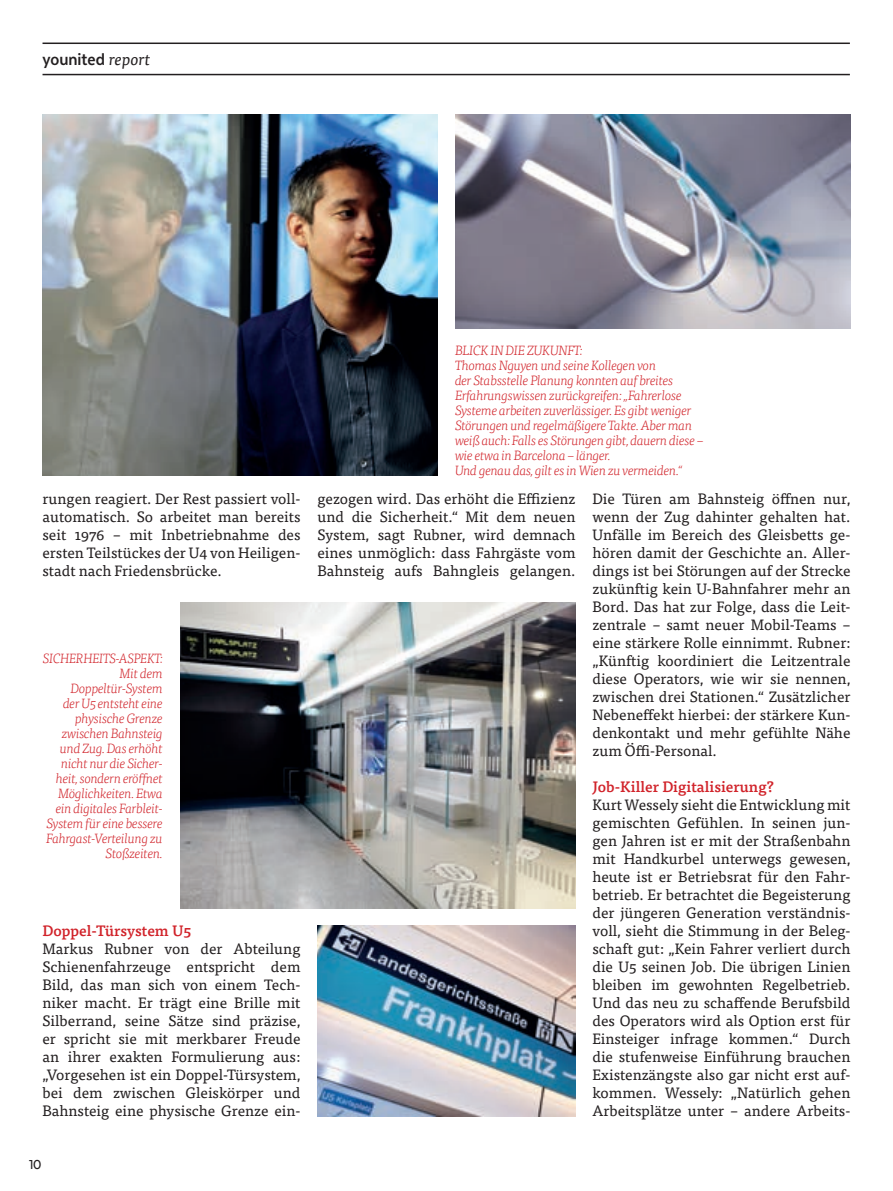
<style>
.page{position:relative;width:893px;height:1191px;background:#fff}
.page>*{position:absolute;margin:0;border:0;box-sizing:border-box;transform-origin:0 0}
.t1{font:700 19.5px "Texta Narrow";color:#231f20}
.Lauftext{font:15px/18px "Tisa OT";color:#231f20;text-align:justify}
.Zwiti{font:500 15px "Tisa OT";color:#d1232a}
.t2{font:500 15px "Texta Narrow";color:#231f20}
.Seitentext{font:italic 300 13.5px/15px "Tisa OT";letter-spacing:-.03em;color:#d1232a}
.Seitentext-2{font:italic 300 13.5px "Tisa OT";letter-spacing:-.03em;color:#d1232a;scale:.96 1}
.s1{font-family:"Tisa OT";font-weight:400;font-style:italic;font-size:16.5px}
</style>
<div class="page">
<hr style="left:43px;top:43px;width:807px;height:1px;background:#231f20">
<hr style="left:43px;top:74px;width:807px;height:1px;background:#231f20">
<img style="left:43px;top:115px;width:395px;height:360px">
<img style="left:455px;top:115px;width:395px;height:213px">
<img style="left:180px;top:602px;width:395px;height:306px">
<img style="left:317px;top:925px;width:258px;height:191px">
<h1 class="t1" style="left:43px;top:49px;width:110px">younited <span class="s1">report</span></h1>
<p class="Seitentext" style="left:455px;top:343px;width:129px">BLICK IN DIE ZUKUNFT:</p>
<p class="Seitentext" style="left:455px;top:358px;width:250px">Thomas Nguyen und seine Kollegen von<br>der Stabsstelle Planung konnten auf breites Erfahrungswissen zurückgreifen: „Fahrerlose Systeme arbeiten zuverlässiger. Es gibt weniger Störungen und regelmäßigere Takte. Aber man weiß auch: Falls es Störungen gibt, dauern diese – wie etwa in Barcelona – länger.</p>
<p class="Seitentext" style="left:455px;top:463px;width:229px">Und genau das, gilt es in Wien zu vermeiden.“</p>
<p class="Lauftext" style="left:43px;top:490px;width:259px">rungen reagiert. Der Rest passiert voll&shy;automatisch. So arbeitet man bereits seit 1976 – mit Inbetriebnahme des ersten Teilstückes der U4 von Heiligen&shy;stadt nach Friedensbrücke.</p>
<p class="Lauftext" style="left:317px;top:490px;width:259px">gezogen wird. Das erhöht die Effizienz und die Sicherheit.“ Mit dem neuen System, sagt Rubner, wird demnach eines unmöglich: dass Fahrgäste vom Bahnsteig aufs Bahngleis gelangen.</p>
<p class="Lauftext" style="left:592px;top:490px;width:259px">Die Türen am Bahnsteig öffnen nur, wenn der Zug dahinter gehalten hat.<br>Unfälle im Bereich des Gleisbetts ge&shy;hören damit der Geschichte an. Aller&shy;dings ist bei Störungen auf der Strecke zukünftig kein U-Bahnfahrer mehr an Bord. Das hat zur Folge, dass die Leit&shy;zentrale – samt neuer Mobil-Teams – eine stärkere Rolle einnimmt. Rubner: „Künftig koordiniert die Leitzentrale diese Operators, wie wir sie nennen, zwischen drei Stationen.“ Zusätzlicher Nebeneffekt hierbei: der stärkere Kun&shy;denkontakt und mehr gefühlte Nähe zum Öffi-Personal.</p>
<p class="Zwiti" style="left:592px;top:778px;width:183px">Job-Killer Digitalisierung?</p>
<p class="Lauftext" style="left:592px;top:796px;width:259px">Kurt Wessely sieht die Entwicklung mit gemischten Gefühlen. In seinen jun&shy;gen Jahren ist er mit der Straßenbahn mit Handkurbel unterwegs gewesen, heute ist er Betriebsrat für den Fahr&shy;betrieb. Er betrachtet die Begeisterung der jüngeren Generation verständnis&shy;voll, sieht die Stimmung in der Beleg&shy;schaft gut: „Kein Fahrer verliert durch die U5 seinen Job. Die übrigen Linien bleiben im gewohnten Regelbetrieb.<br>Und das neu zu schaffende Berufsbild des Operators wird als Option erst für Einsteiger infrage kommen.“ Durch die stufenweise Einführung brauchen Existenzängste also gar nicht erst auf&shy;kommen. Wessely: „Natürlich gehen Arbeitsplätze unter – andere Arbeits-</p>
<p class="Seitentext-2" style="left:43px;top:650px;width:127px">SICHERHEITS-ASPEKT:</p>
<p class="Seitentext" style="left:46px;top:665px;width:118px;text-align:right">Mit dem<br>Doppeltür-System<br>der U5 entsteht eine physische Grenze zwischen Bahnsteig und Zug. Das erhöht nicht nur die Sicher&shy;heit, sondern eröffnet<br>Möglichkeiten. Etwa ein digitales Farbleit-<br>System für eine bessere<br>Fahrgast-Verteilung zu<br>Stoßzeiten.</p>
<p class="Zwiti" style="left:43px;top:922px;width:150px">Doppel-Türsystem U5</p>
<p class="Lauftext" style="left:43px;top:940px;width:259px">Markus Rubner von der Abteilung Schienenfahrzeuge entspricht dem Bild, das man sich von einem Tech&shy;niker macht. Er trägt eine Brille mit Silberrand, seine Sätze sind präzise, er spricht sie mit merkbarer Freude an ihrer exakten Formulierung aus: „Vorgesehen ist ein Doppel-Türsystem, bei dem zwischen Gleiskörper und Bahnsteig eine physische Grenze ein-</p>
<p class="t2" style="left:29px;top:1156px;width:14px">10</p>
</div>
